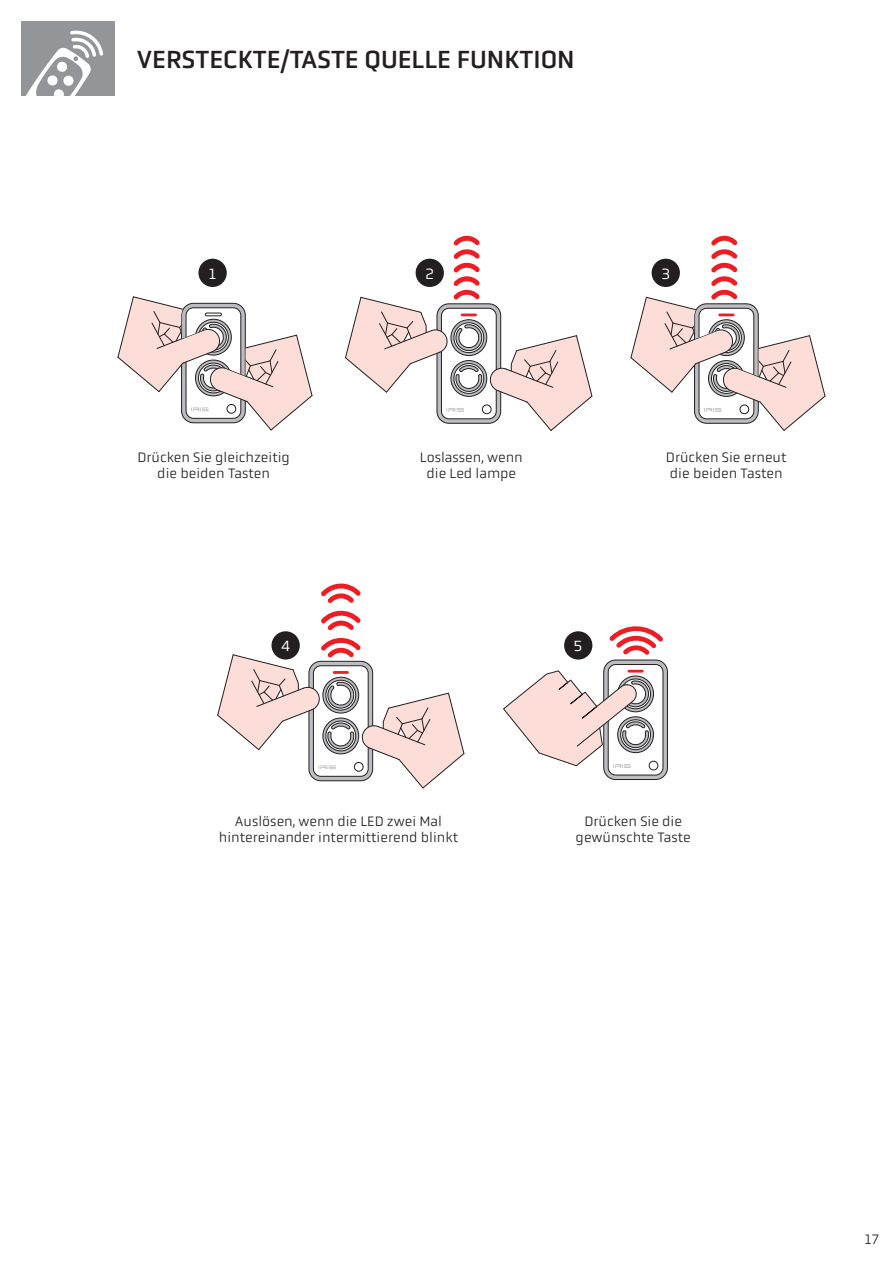
<style>
.page{position:relative;width:893px;height:1263px;background:#fff}
.page>*{position:absolute;margin:0;border:0;box-sizing:border-box;transform-origin:0 0}
.t1{font:25.5px "Obvia";color:#231f20}
.t2{font:15.3px "Obvia";color:#fff}
.t3{font:300 14.25px/16px "Obvia";color:#231f20;text-align:center}
</style>
<div class="page">
<svg style="left:117px;top:296px;width:196px;height:135px"></svg>
<svg style="left:630px;top:235px;width:196px;height:196px"></svg>
<svg style="left:345px;top:235px;width:248px;height:196px"></svg>
<svg style="left:603px;top:660px;width:65px;height:120px"></svg>
<svg style="left:609px;top:626px;width:54px;height:29px"></svg>
<svg style="left:503px;top:664px;width:160px;height:112px"></svg>
<svg style="left:217px;top:583px;width:248px;height:206px"></svg>
<div style="left:198px;top:259px;width:29px;height:28px;background:#231f20;border-radius:50%"></div>
<div style="left:271px;top:631px;width:29px;height:28px;background:#231f20;border-radius:50%"></div>
<div style="left:416px;top:259px;width:28px;height:28px;background:#231f20;border-radius:50%"></div>
<div style="left:564px;top:631px;width:28px;height:28px;background:#231f20;border-radius:50%"></div>
<div style="left:652px;top:259px;width:28px;height:28px;background:#231f20;border-radius:50%"></div>
<svg style="left:21px;top:21px;width:93px;height:75px"></svg>
<h1 class="t1" style="left:137px;top:44px;width:439px">VERSTECKTE/TASTE QUELLE FUNKTION</h1>
<p class="t2" style="left:208px;top:265px;width:10px">1</p>
<p class="t2" style="left:425px;top:265px;width:10px">2</p>
<p class="t3" style="left:137px;top:449px;width:154px">Drücken Sie gleichzeitig die beiden Tasten</p>
<p class="t3" style="left:420px;top:449px;width:104px">Loslassen, wenn die Led lampe</p>
<p class="t2" style="left:281px;top:637px;width:11px">4</p>
<p class="t2" style="left:574px;top:637px;width:10px">5</p>
<p class="t2" style="left:661px;top:265px;width:10px">3</p>
<p class="t3" style="left:666px;top:449px;width:122px;text-align:left">Drücken Sie erneut die beiden Tasten</p>
<p class="t3" style="left:219px;top:813px;width:241px">Auslösen, wenn die LED zwei Mal hintereinander intermittierend blinkt</p>
<p class="t3" style="left:576px;top:813px;width:117px">Drücken Sie die gewünschte Taste</p>
<p class="t3" style="left:864px;top:1231px;width:16px">17</p>
</div>
